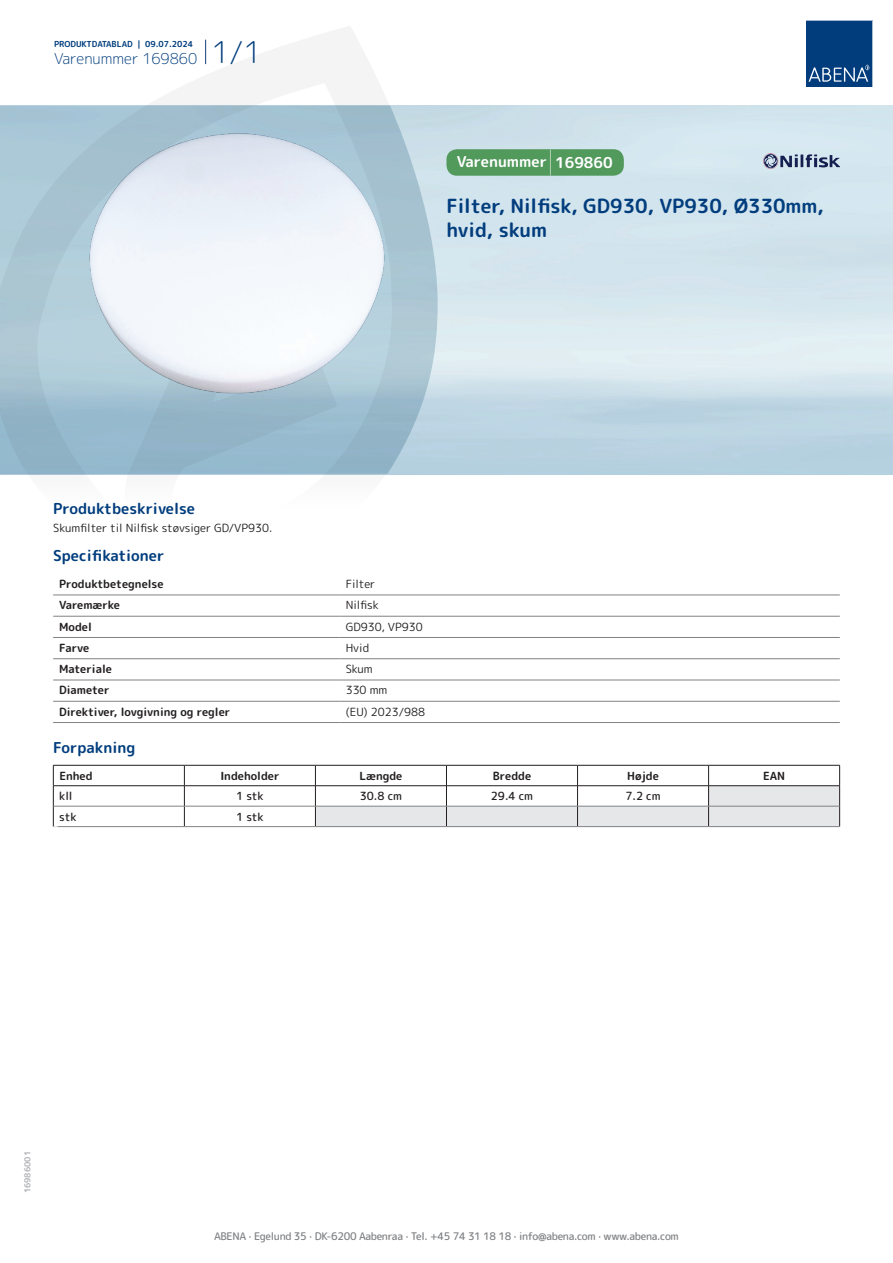
<style>
.page{position:relative;width:893px;height:1263px;background:#fff}
.page>*{position:absolute;margin:0;border:0;box-sizing:border-box;transform-origin:0 0}
.t1{font:700 19.5px/24px "Rounded Mplus 1 c";color:#013d7d}
.t2{font:700 15px "Rounded Mplus 1 c";color:#013d7d}
.t3{font:300 15px "Rounded Mplus 1 c";color:#013d7d}
.t4{font:700 15px "Rounded Mplus 1 c";color:#fff}
.t5{font:700 11.25px "Rounded Mplus 1 c";color:#231f20}
.t6{font:11.25px "Rounded Mplus 1 c";color:#231f20}
.t7{font:500 11.25px "Rounded Mplus 1 c";color:#231f20}
.t8{font:500 10.5px "Rounded Mplus 1 c";letter-spacing:-.03em;color:#808285}
.t9{font:700 10.5px "Rounded Mplus 1 c";color:#fff}
.t10{font:700 8.25px "Rounded Mplus 1 c";color:#013d7d}
.t11{font:700 8.25px "Rounded Mplus 1 c";color:#b2b3b7}
.s1{font-size:30px}
.s2{font-size:25.5px}
</style>
<div class="page">
<svg style="left:0;top:26px;width:439px;height:569px"></svg>
<svg style="left:0;top:106px;width:438px;height:368px;background:#a2c0d0"></svg>
<svg style="left:205px;top:40px;width:1px;height:24px"></svg>
<svg style="left:806px;top:20px;width:67px;height:67px;background:#144b86"></svg>
<img style="left:83px;top:127px;width:312px;height:275px">
<hr style="left:53px;top:595px;width:287px;height:1px;background:#808285">
<hr style="left:340px;top:595px;width:500px;height:1px;background:#808285">
<hr style="left:53px;top:616px;width:287px;height:1px;background:#808285">
<hr style="left:340px;top:616px;width:500px;height:1px;background:#808285">
<hr style="left:53px;top:637px;width:287px;height:1px;background:#808285">
<hr style="left:340px;top:637px;width:500px;height:1px;background:#808285">
<hr style="left:53px;top:658px;width:287px;height:1px;background:#808285">
<hr style="left:340px;top:658px;width:500px;height:1px;background:#808285">
<hr style="left:53px;top:680px;width:287px;height:1px;background:#808285">
<hr style="left:340px;top:680px;width:500px;height:1px;background:#808285">
<hr style="left:53px;top:701px;width:287px;height:1px;background:#808285">
<hr style="left:340px;top:701px;width:500px;height:1px;background:#808285">
<hr style="left:53px;top:722px;width:287px;height:1px;background:#808285">
<hr style="left:340px;top:722px;width:500px;height:1px;background:#808285">
<hr style="left:53px;top:765px;width:131px;height:1px;background:#231f20">
<hr style="left:184px;top:765px;width:131px;height:1px;background:#231f20">
<hr style="left:53px;top:785px;width:131px;height:1px;background:#231f20">
<hr style="left:184px;top:785px;width:131px;height:1px;background:#231f20">
<svg style="left:53px;top:765px;width:1px;height:61px"></svg>
<svg style="left:184px;top:765px;width:1px;height:61px"></svg>
<svg style="left:315px;top:765px;width:525px;height:61px"></svg>
<hr style="left:54px;top:806px;width:130px;height:1px;background:#808285">
<hr style="left:184px;top:806px;width:131px;height:1px;background:#808285">
<hr style="left:315px;top:806px;width:131px;height:1px;background:#808285">
<hr style="left:446px;top:806px;width:131px;height:1px;background:#808285">
<hr style="left:577px;top:806px;width:132px;height:1px;background:#808285">
<hr style="left:709px;top:806px;width:130px;height:1px;background:#808285">
<hr style="left:53px;top:826px;width:131px;height:1px;background:#808285">
<hr style="left:184px;top:826px;width:131px;height:1px;background:#808285">
<hr style="left:315px;top:826px;width:131px;height:1px;background:#808285">
<hr style="left:446px;top:826px;width:131px;height:1px;background:#808285">
<hr style="left:577px;top:826px;width:132px;height:1px;background:#808285">
<hr style="left:709px;top:826px;width:131px;height:1px;background:#808285">
<div style="left:446px;top:149px;width:178px;height:27px;background:#52995c;border-radius:10px"></div>
<img style="left:763px;top:153px;width:77px;height:16px">
<p class="t10" style="left:54px;top:38px;width:141px">PRODUKTDATABLAD | 09.07.2024</p>
<h2 class="t3" style="left:54px;top:48px;width:209px">Varenummer 169860 <span class="s1">1/1</span></h2>
<h2 class="t4" style="left:457px;top:151px;width:157px">Varenummer <span class="s2">|</span> 169860</h2>
<h1 class="t1" style="left:446px;top:194px;width:379px">Filter, Nilfisk, GD930, VP930, Ø330mm, hvid, skum</h1>
<h2 class="t2" style="left:53px;top:498px;width:143px">Produktbeskrivelse</h2>
<p class="t6" style="left:53px;top:520px;width:221px">Skumfilter til Nilfisk støvsiger GD/VP930.</p>
<h2 class="t2" style="left:53px;top:545px;width:113px">Specifikationer</h2>
<p class="t5" style="left:59px;top:576px;width:106px">Produktbetegnelse</p>
<p class="t6" style="left:346px;top:576px;width:31px">Filter</p>
<p class="t5" style="left:59px;top:597px;width:62px">Varemærke</p>
<p class="t6" style="left:346px;top:597px;width:34px">Nilfisk</p>
<p class="t5" style="left:59px;top:618px;width:34px">Model</p>
<p class="t6" style="left:346px;top:618px;width:79px">GD930, VP930</p>
<p class="t5" style="left:59px;top:640px;width:32px">Farve</p>
<p class="t6" style="left:346px;top:640px;width:25px">Hvid</p>
<p class="t5" style="left:59px;top:661px;width:54px">Materiale</p>
<p class="t6" style="left:346px;top:661px;width:29px">Skum</p>
<p class="t5" style="left:59px;top:682px;width:52px">Diameter</p>
<p class="t6" style="left:346px;top:682px;width:43px">330 mm</p>
<p class="t5" style="left:59px;top:704px;width:173px">Direktiver, lovgivning og regler</p>
<p class="t6" style="left:346px;top:704px;width:81px">(EU) 2023/988</p>
<h2 class="t2" style="left:53px;top:737px;width:84px">Forpakning</h2>
<p class="t5" style="left:59px;top:768px;width:35px">Enhed</p>
<p class="t5" style="left:220px;top:768px;width:61px">Indeholder</p>
<p class="t5" style="left:359px;top:768px;width:44px">Længde</p>
<p class="t5" style="left:493px;top:768px;width:40px">Bredde</p>
<p class="t5" style="left:627px;top:768px;width:33px">Højde</p>
<p class="t5" style="left:763px;top:768px;width:24px">EAN</p>
<p class="t7" style="left:59px;top:788px;width:15px">kll</p>
<p class="t7" style="left:236px;top:788px;width:29px">1 stk</p>
<p class="t7" style="left:360px;top:788px;width:44px">30.8 cm</p>
<p class="t7" style="left:491px;top:788px;width:44px">29.4 cm</p>
<p class="t7" style="left:625px;top:788px;width:37px">7.2 cm</p>
<p class="t7" style="left:59px;top:808px;width:19px">stk</p>
<p class="t7" style="left:236px;top:808px;width:29px">1 stk</p>
<p class="t9" style="left:53px;top:822px;width:7px">*</p>
<p class="t11" style="left:22px;top:1193px;width:44px;rotate:-90deg">16986001</p>
<p class="t8" style="left:214px;top:1229px;width:466px">ABENA · Egelund 35 · DK-6200 Aabenraa · Tel. +45 74 31 18 18 · info@abena.com · www.abena.com</p>
</div>
